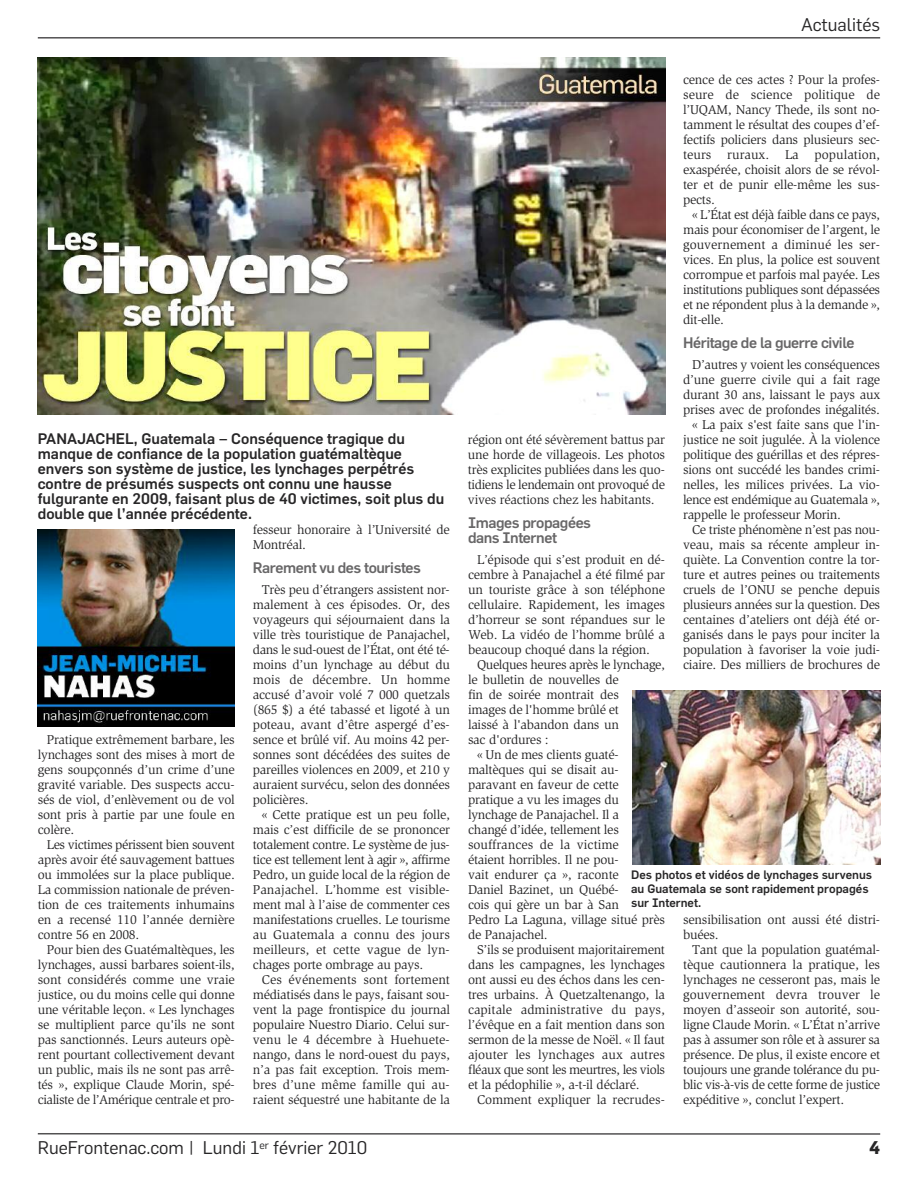
<style>
.page{position:relative;width:918px;height:1188px;background:#fff}
.page>*{position:absolute;margin:0;border:0;box-sizing:border-box;transform-origin:0 0}
.t1{font:18px "Flama";color:#272627}
.t2{font:700 18px "Flama";color:#272627}
.t3{font:500 15px/15px "Flama";color:#272627}
.t4{font:500 15px/15px "Flama";letter-spacing:-.03em;color:#686768}
.t5{font:13.2px/15px "Slimbach Std";letter-spacing:-.02em;color:#272627;text-align:justify}
.t6{font:13.2px "Slimbach Std";color:#272627}
.t7{font:500 12px/14.4px "Flama";color:#272627}
</style>
<div class="page">
<hr style="left:38px;top:37px;width:842px;height:2px;background:#525152">
<hr style="left:38px;top:1133px;width:842px;height:2px;background:#525152">
<img style="left:38px;top:58px;width:627px;height:357px">
<svg style="left:38px;top:726px;width:197px;height:1px"></svg>
<img style="left:38px;top:530px;width:197px;height:196px">
<img style="left:632px;top:690px;width:248px;height:175px">
<p class="t3" style="left:38px;top:432px;width:408px">PANAJACHEL, Guatemala – Conséquence tragique du manque de confiance de la population guatémaltèque envers son système de justice, les lynchages perpétrés contre de présumés suspects ont connu une hausse fulgurante en 2009, faisant plus de 40 victimes, soit plus du double que l’année précédente.</p>
<p class="t5" style="left:38px;top:733px;width:199px;text-indent:9px">Pratique extrêmement barbare, les lynchages sont des mises à mort de gens soupçonnés d’un crime d’une gravité variable. Des suspects accu&shy;sés de viol, d’enlèvement ou de vol sont pris à partie par une foule en colère.</p>
<p class="t5" style="left:38px;top:838px;width:199px;text-indent:9px">Les victimes périssent bien souvent après avoir été sauvagement battues ou immolées sur la place publique.<br>La commission nationale de préven&shy;tion de ces traitements inhumains en a recensé 110 l’année dernière contre 56 en 2008.</p>
<p class="t5" style="left:38px;top:943px;width:199px;text-indent:9px">Pour bien des Guatémaltèques, les lynchages, aussi barbares soient-ils, sont considérés comme une vraie justice, ou du moins celle qui donne une véritable leçon. « Les lynchages se multiplient parce qu'ils ne sont pas sanctionnés. Leurs auteurs opè&shy;rent pourtant collectivement devant un public, mais ils ne sont pas arrê&shy;tés », explique Claude Morin, spé&shy;cialiste de l’Amérique centrale et pro-</p>
<p class="t5" style="left:253px;top:523px;width:199px">fesseur honoraire à l’Université de<br>Montréal.</p>
<p class="t4" style="left:253px;top:561px;width:170px">Rarement vu des touristes</p>
<p class="t5" style="left:253px;top:583px;width:199px;text-indent:9px">Très peu d’étrangers assistent nor&shy;malement à ces épisodes. Or, des voyageurs qui séjournaient dans la ville très touristique de Panajachel, dans le sud-ouest de l’État, ont été té&shy;moins d’un lynchage au début du mois de décembre. Un homme accusé d’avoir volé 7 000 quetzals (865 $) a été tabassé et ligoté à un poteau, avant d’être aspergé d’es&shy;sence et brûlé vif. Au moins 42 per&shy;sonnes sont décédées des suites de pareilles violences en 2009, et 210 y auraient survécu, selon des données policières.</p>
<p class="t5" style="left:253px;top:808px;width:199px;text-indent:9px">« Cette pratique est un peu folle, mais c’est difficile de se prononcer totalement contre. Le système de jus&shy;tice est tellement lent à agir », affirme Pedro, un guide local de la région de Panajachel. L’homme est visible&shy;ment mal à l’aise de commenter ces manifestations cruelles. Le tourisme au Guatemala a connu des jours meilleurs, et cette vague de lyn&shy;chages porte ombrage au pays.</p>
<p class="t5" style="left:253px;top:973px;width:199px;text-indent:9px">Ces événements sont fortement médiatisés dans le pays, faisant sou&shy;vent la page frontispice du journal populaire Nuestro Diario. Celui sur&shy;venu le 4 décembre à Huehuete&shy;nango, dans le nord-ouest du pays, n’a pas fait exception. Trois mem&shy;bres d’une même famille qui au&shy;raient séquestré une habitante de la</p>
<h1 class="t1" style="left:801px;top:16px;width:81px">Actualités</h1>
<p class="t5" style="left:683px;top:73px;width:199px">cence de ces actes ? Pour la profes&shy;seure de science politique de l’UQAM, Nancy Thede, ils sont no&shy;tamment le résultat des coupes d’ef&shy;fectifs policiers dans plusieurs sec&shy;teurs ruraux. La population, exaspérée, choisit alors de se révol&shy;ter et de punir elle-même les sus&shy;pects.</p>
<p class="t5" style="left:683px;top:208px;width:199px;text-indent:9px">« L’État est déjà faible dans ce pays, mais pour économiser de l’argent, le gouvernement a diminué les ser&shy;vices. En plus, la police est souvent corrompue et parfois mal payée. Les institutions publiques sont dépassées et ne répondent plus à la demande », dit-elle.</p>
<p class="t4" style="left:683px;top:336px;width:173px">Héritage de la guerre civile</p>
<p class="t5" style="left:692px;top:358px;width:190px">D’autres y voient les conséquences</p>
<p class="t5" style="left:683px;top:373px;width:199px">d’une guerre civile qui a fait rage</p>
<p class="t5" style="left:683px;top:388px;width:199px">durant 30 ans, laissant le pays aux</p>
<p class="t5" style="left:683px;top:403px;width:199px">prises avec de profondes inégalités.</p>
<p class="t5" style="left:692px;top:418px;width:189px">« La paix s'est faite sans que l'in-</p>
<p class="t5" style="left:683px;top:433px;width:199px">justice ne soit jugulée. À la violence</p>
<p class="t5" style="left:683px;top:448px;width:198px">politique des guérillas et des répres-</p>
<p class="t5" style="left:683px;top:463px;width:198px">sions ont succédé les bandes crimi-</p>
<p class="t5" style="left:683px;top:478px;width:198px">nelles, les milices privées. La vio-</p>
<p class="t5" style="left:683px;top:493px;width:199px">lence est endémique au Guatemala »,</p>
<p class="t5" style="left:683px;top:508px;width:160px">rappelle le professeur Morin.</p>
<p class="t5" style="left:692px;top:523px;width:189px">Ce triste phénomène n’est pas nou-</p>
<p class="t5" style="left:683px;top:538px;width:198px">veau, mais sa récente ampleur in-</p>
<p class="t5" style="left:683px;top:553px;width:198px">quiète. La Convention contre la tor-</p>
<p class="t5" style="left:683px;top:568px;width:199px">ture et autres peines ou traitements</p>
<p class="t5" style="left:683px;top:583px;width:199px">cruels de l’ONU se penche depuis</p>
<p class="t5" style="left:683px;top:598px;width:199px">plusieurs années sur la question. Des</p>
<p class="t5" style="left:683px;top:613px;width:198px">centaines d’ateliers ont déjà été or-</p>
<p class="t5" style="left:683px;top:628px;width:199px">ganisés dans le pays pour inciter la</p>
<p class="t5" style="left:683px;top:643px;width:198px">population à favoriser la voie judi-</p>
<p class="t5" style="left:683px;top:658px;width:199px">ciaire. Des milliers de brochures de</p>
<p class="t5" style="left:468px;top:433px;width:199px">région ont été sévèrement battus par une horde de villageois. Les photos très explicites publiées dans les quo&shy;tidiens le lendemain ont provoqué de vives réactions chez les habitants.</p>
<p class="t4" style="left:468px;top:516px;width:125px">Images propagées dans Internet</p>
<p class="t5" style="left:468px;top:553px;width:199px;text-indent:9px">L’épisode qui s’est produit en dé&shy;cembre à Panajachel a été filmé par un touriste grâce à son téléphone cellulaire. Rapidement, les images d’horreur se sont répandues sur le Web. La vidéo de l’homme brûlé a beaucoup choqué dans la région.</p>
<p class="t5" style="left:477px;top:658px;width:190px">Quelques heures après le lynchage,</p>
<p class="t5" style="left:468px;top:673px;width:152px">le bulletin de nouvelles de</p>
<p class="t5" style="left:468px;top:688px;width:152px">fin de soirée montrait des</p>
<p class="t5" style="left:468px;top:703px;width:152px">images de l'homme brûlé et</p>
<p class="t5" style="left:468px;top:718px;width:152px">laissé à l'abandon dans un</p>
<p class="t5" style="left:468px;top:733px;width:82px">sac d'ordures :</p>
<p class="t5" style="left:477px;top:748px;width:143px">« Un de mes clients guaté-</p>
<p class="t5" style="left:468px;top:763px;width:152px">maltèques qui se disait au-</p>
<p class="t5" style="left:468px;top:778px;width:152px">paravant en faveur de cette</p>
<p class="t5" style="left:468px;top:793px;width:152px">pratique a vu les images du</p>
<p class="t5" style="left:468px;top:808px;width:152px">lynchage de Panajachel. Il a</p>
<p class="t5" style="left:468px;top:823px;width:152px">changé d’idée, tellement les</p>
<p class="t6" style="left:468px;top:839px;width:152px">souffrances de la victime</p>
<p class="t5" style="left:468px;top:853px;width:152px">étaient horribles. Il ne pou-</p>
<p class="t5" style="left:468px;top:868px;width:152px">vait endurer ça », raconte</p>
<p class="t5" style="left:468px;top:883px;width:152px">Daniel Bazinet, un Québé-</p>
<p class="t5" style="left:468px;top:898px;width:152px">cois qui gère un bar à San</p>
<p class="t5" style="left:468px;top:913px;width:199px">Pedro La Laguna, village situé près</p>
<p class="t5" style="left:468px;top:928px;width:81px">de Panajachel.</p>
<p class="t5" style="left:477px;top:943px;width:190px">S’ils se produisent majoritairement</p>
<p class="t5" style="left:468px;top:958px;width:199px">dans les campagnes, les lynchages</p>
<p class="t5" style="left:468px;top:973px;width:198px">ont aussi eu des échos dans les cen-</p>
<p class="t5" style="left:468px;top:988px;width:199px">tres urbains. À Quetzaltenango, la</p>
<p class="t6" style="left:468px;top:1004px;width:199px">capitale administrative du pays,</p>
<p class="t5" style="left:468px;top:1018px;width:199px">l’évêque en a fait mention dans son</p>
<p class="t5" style="left:468px;top:1033px;width:199px">sermon de la messe de Noël. « Il faut</p>
<p class="t6" style="left:468px;top:1049px;width:199px">ajouter les lynchages aux autres</p>
<p class="t5" style="left:468px;top:1063px;width:199px">fléaux que sont les meurtres, les viols</p>
<p class="t5" style="left:468px;top:1078px;width:173px">et la pédophilie », a-t-il déclaré.</p>
<p class="t5" style="left:477px;top:1093px;width:189px">Comment expliquer la recrudes-</p>
<p class="t7" style="left:631px;top:868px;width:242px">Des photos et vidéos de lynchages survenus au Guatemala se sont rapidement propagés sur Internet.</p>
<p class="t5" style="left:683px;top:913px;width:198px">sensibilisation ont aussi été distri&shy;buées.</p>
<p class="t5" style="left:683px;top:943px;width:199px;text-indent:9px">Tant que la population guatémal&shy;tèque cautionnera la pratique, les lynchages ne cesseront pas, mais le gouvernement devra trouver le moyen d’asseoir son autorité, sou&shy;ligne Claude Morin. « L’État n’arrive pas à assumer son rôle et à assurer sa présence. De plus, il existe encore et toujours une grande tolérance du pu&shy;blic vis-à-vis de cette forme de justice expéditive », conclut l’expert.</p>
<h1 class="t1" style="left:38px;top:1139px;width:331px">RueFrontenac.com | Lundi 1<sup>er</sup> février 2010</h1>
<h1 class="t2" style="left:869px;top:1140px;width:13px">4</h1>
</div>
